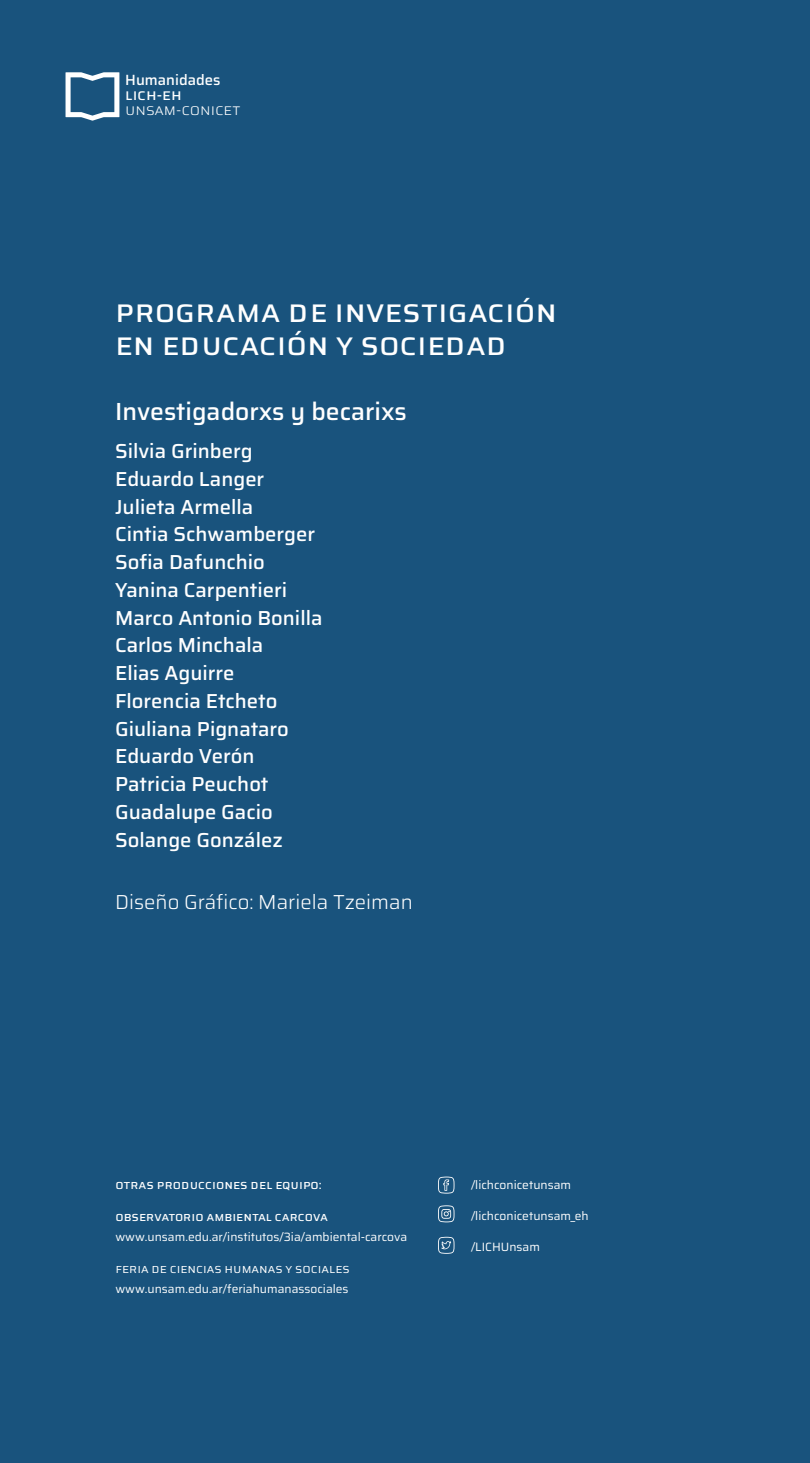
<style>
.page{position:relative;width:810px;height:1463px;background:#fff}
.page>*{position:absolute;margin:0;border:0;box-sizing:border-box;transform-origin:0 0}
.t1{font:30px/33px "Saira UNSAM Medium SC";color:#fff}
.t2{font:500 24.75px "Saira UNSAM";color:#fff}
.t3{font:500 20.25px/27.8px "Saira UNSAM";color:#fff}
.t4{font:300 20.25px "Saira UNSAM";color:#fff}
.t5{font:14.77px "Saira UNSAM Light SC";color:#fff}
.t6{font:500 14.77px "Saira UNSAM";color:#fff}
.t7{font:14.77px "Saira UNSAM Medium SC";color:#fff}
.t8{font:12px "Saira UNSAM";color:#fff}
.t9{font:12px "Saira UNSAM Medium SC";color:#fff}
.t10{font:12px "Saira UNSAM Regular SC";color:#fff}
</style>
<div class="page">
<div style="left:0;top:0;width:810px;height:1462px;background:#19537d"></div>
<svg style="left:438px;top:1176px;width:16px;height:17px"></svg>
<svg style="left:438px;top:1205px;width:16px;height:17px"></svg>
<svg style="left:438px;top:1236px;width:16px;height:17px"></svg>
<svg style="left:66px;top:72px;width:53px;height:49px"></svg>
<p class="t6" style="left:125px;top:68px;width:97px">Humanidades</p>
<p class="t7" style="left:125px;top:86px;width:58px">LICH-EH</p>
<p class="t5" style="left:125px;top:101px;width:117px">unsam-conicet</p>
<h1 class="t1" style="left:115px;top:295px;width:444px">PROGRAMA DE INVESTIGACIÓN<br>EN EDUCACIÓN Y SOCIEDAD</h1>
<p class="t2" style="left:115px;top:391px;width:293px">Investigadorxs y becarixs</p>
<p class="t3" style="left:115px;top:436px;width:209px">Silvia Grinberg<br>Eduardo Langer<br>Julieta Armella<br>Cintia Schwamberger<br>Sofia Dafunchio<br>Yanina Carpentieri<br>Marco Antonio Bonilla<br>Carlos Minchala<br>Elias Aguirre<br>Florencia Etcheto<br>Giuliana Pignataro<br>Eduardo Verón<br>Patricia Peuchot<br>Guadalupe Gacio<br>Solange González</p>
<p class="t4" style="left:115px;top:885px;width:299px">Diseño Gráfico: Mariela Tzeiman</p>
<p class="t9" style="left:116px;top:1178px;width:208px">OTRAS PRODUCCIONES DEL EQUIPO:</p>
<p class="t9" style="left:116px;top:1209px;width:214px">OBSERVATORIO AMBIENTAL CARCOVA</p>
<p class="t8" style="left:116px;top:1227px;width:293px">www.unsam.edu.ar/institutos/3ia/ambiental-carcova</p>
<p class="t10" style="left:116px;top:1261px;width:236px">FERIA DE CIENCIAS HUMANAS Y SOCIALES</p>
<p class="t8" style="left:116px;top:1278px;width:235px">www.unsam.edu.ar/feriahumanassociales</p>
<p class="t8" style="left:471px;top:1175px;width:102px">/lichconicetunsam</p>
<p class="t8" style="left:471px;top:1206px;width:119px">/lichconicetunsam_eh</p>
<p class="t8" style="left:471px;top:1236px;width:70px">/LICHUnsam</p>
</div>
